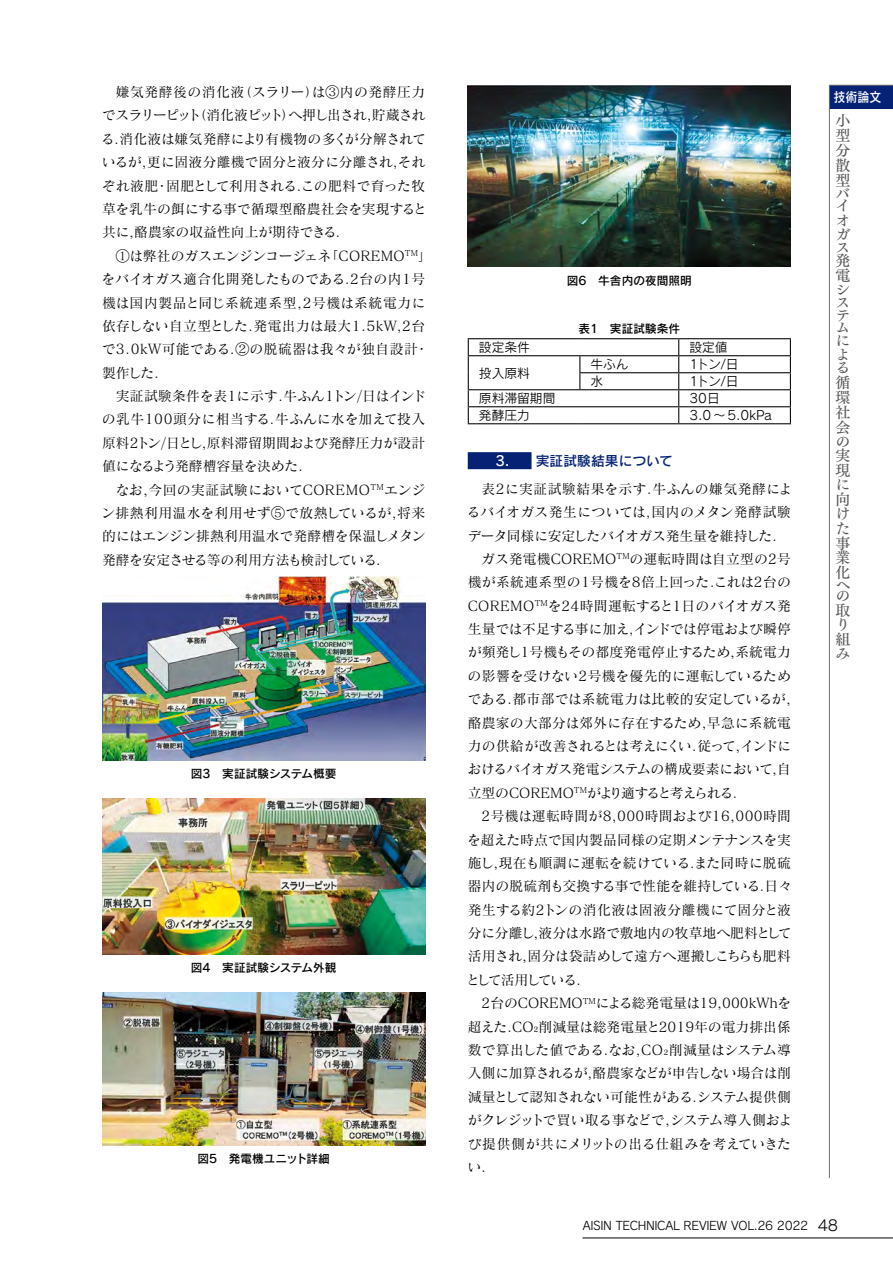
<style>
.page{position:relative;width:893px;height:1263px;background:#fff}
.page>*{position:absolute;margin:0;border:0;box-sizing:border-box;transform-origin:0 0}
.t1{font:14.85px/14.9px "Tsuku Min Pr 5 N D";color:#595757}
.t2{font:13.8px/23.4px "Matisse Pro M";color:#000;text-align:justify}
.t3{font:13.8px/23.4px "Matisse Pro M";letter-spacing:.02em;color:#000}
.t4{font:13.8px "Matisse Pro M";letter-spacing:.035em;color:#000}
.t5{font:13.8px "Rodin Pro DB";color:#052275}
.t6{font:13.35px "Rodin Pro DB";color:#fff;scale:.9 1}
.t7{font:12.75px "Rodin Pro M";color:#000}
.t8{font:11.7px "Rodin Pro N DB";color:#000}
.t9{font:11.7px "Rodin Pro M";letter-spacing:-.03em;color:#000}
.s1{color:#fff}
.s2{font-size:14.85px}
</style>
<div class="page">
<svg style="left:829px;top:85px;width:64px;height:1093px"></svg>
<img style="left:102px;top:576px;width:323px;height:184px">
<img style="left:102px;top:798px;width:323px;height:156px">
<img style="left:102px;top:992px;width:323px;height:153px">
<div style="left:468px;top:452px;width:63px;height:17px;background:#052275"></div>
<img style="left:468px;top:85px;width:323px;height:182px">
<hr style="left:468px;top:338px;width:112px;height:1px;background:#000">
<hr style="left:580px;top:338px;width:99px;height:1px;background:#000">
<hr style="left:679px;top:338px;width:112px;height:1px;background:#000">
<hr style="left:468px;top:355px;width:112px;height:1px;background:#000">
<hr style="left:580px;top:355px;width:99px;height:1px;background:#000">
<hr style="left:679px;top:355px;width:112px;height:1px;background:#000">
<hr style="left:579px;top:372px;width:100px;height:1px;background:#000">
<svg style="left:579px;top:356px;width:1px;height:33px"></svg>
<hr style="left:679px;top:372px;width:112px;height:1px;background:#000">
<hr style="left:468px;top:389px;width:112px;height:1px;background:#000">
<hr style="left:580px;top:389px;width:99px;height:1px;background:#000">
<hr style="left:679px;top:389px;width:112px;height:1px;background:#000">
<hr style="left:468px;top:406px;width:112px;height:1px;background:#000">
<svg style="left:468px;top:339px;width:1px;height:84px"></svg>
<hr style="left:580px;top:406px;width:99px;height:1px;background:#000">
<hr style="left:679px;top:406px;width:112px;height:1px;background:#000">
<svg style="left:678px;top:339px;width:1px;height:84px"></svg>
<svg style="left:790px;top:339px;width:1px;height:84px"></svg>
<hr style="left:468px;top:423px;width:112px;height:1px;background:#000">
<hr style="left:580px;top:423px;width:99px;height:1px;background:#000">
<hr style="left:679px;top:423px;width:112px;height:1px;background:#000">
<hr style="left:583px;top:1237px;width:310px;height:1px;background:#000">
<p class="t4" style="left:116px;top:83px;width:311px">嫌気発酵後の消化液（スラリー）は③内の発酵圧力</p>
<p class="t6" style="left:833px;top:88px;width:55px">技術論文</p>
<p class="t2" style="left:101px;top:103px;width:327px;text-align:left">でスラリーピット（消化液ピット）へ押し出され,貯蔵される.消化液は嫌気発酵により有機物の多くが分解されているが,更に固液分離機で固分と液分に分離され,それぞれ液肥・固肥として利用される.この肥料で育った牧草を乳牛の餌にする事で循環型酪農社会を実現すると共に,酪農家の収益性向上が期待できる.</p>
<p class="t3" style="left:101px;top:244px;width:332px;text-indent:14px">①は弊社のガスエンジンコージェネ「COREMO<sup>TM</sup>」をバイオガス適合化開発したものである.2台の内1号機は国内製品と同じ系統連系型,2号機は系統電力に依存しない自立型とした.発電出力は最大1.5kW,2台で3.0kW可能である.②の脱硫器は我々が独自設計・製作した.</p>
<p class="t2" style="left:102px;top:384px;width:326px;text-indent:14px">実証試験条件を表1に示す.牛ふん1トン/日はインドの乳牛100頭分に相当する.牛ふんに水を加えて投入原料2トン/日とし,原料滞留期間および発酵圧力が設計値になるよう発酵槽容量を決めた.</p>
<p class="t2" style="left:101px;top:477px;width:326px;text-indent:15px">なお,今回の実証試験においてCOREMO<sup>TM</sup>エンジン排熱利用温水を利用せず⑤で放熱しているが,将来的にはエンジン排熱利用温水で発酵槽を保温しメタン発酵を安定させる等の利用方法も検討している.</p>
<p class="t1" style="left:843px;top:98px;width:8px">小型</p>
<p class="t1" style="left:836px;top:141px;width:23px;line-height:15.8px">分散型</p>
<p class="t1" style="left:836px;top:185px;width:15px;line-height:12.6px">バイ</p>
<p class="t1" style="left:836px;top:211px;width:16px;line-height:13.8px">オガス発電シ</p>
<p class="t1" style="left:836px;top:295px;width:19px;line-height:12.1px">ステム</p>
<p class="t1" style="left:836px;top:325px;width:18px;line-height:27px">による</p>
<p class="t1" style="left:836px;top:373px;width:16px;text-align:justify">循環社会の実現</p>
<p class="t1" style="left:836px;top:475px;width:20px">に向けた</p>
<p class="t1" style="left:836px;top:534px;width:16px;text-align:justify">事業化</p>
<p class="t1" style="left:836px;top:568px;width:21px;line-height:26.5px">への取</p>
<p class="t1" style="left:836px;top:616px;width:16px;line-height:14.4px">り組み</p>
<p class="t8" style="left:567px;top:273px;width:126px">図6　牛舎内の夜間照明</p>
<p class="t8" style="left:578px;top:320px;width:103px">表1　実証試験条件</p>
<p class="t7" style="left:479px;top:339px;width:53px">設定条件</p>
<p class="t7" style="left:689px;top:339px;width:40px">設定値</p>
<p class="t7" style="left:479px;top:364px;width:53px">投入原料</p>
<p class="t7" style="left:590px;top:356px;width:39px">牛ふん</p>
<p class="t7" style="left:689px;top:356px;width:51px">1トン/日</p>
<p class="t7" style="left:590px;top:373px;width:14px">水</p>
<p class="t7" style="left:689px;top:373px;width:51px">1トン/日</p>
<p class="t7" style="left:479px;top:390px;width:78px">原料滞留期間</p>
<p class="t7" style="left:689px;top:390px;width:32px">30日</p>
<p class="t7" style="left:479px;top:407px;width:53px">発酵圧力</p>
<p class="t7" style="left:689px;top:407px;width:84px">3.0〜5.0kPa</p>
<p class="t5" style="left:495px;top:452px;width:179px"><span class="s1">3.</span> 実証試験結果について</p>
<p class="t2" style="left:467px;top:476px;width:327px;text-indent:15px">表2に実証試験結果を示す.牛ふんの嫌気発酵によるバイオガス発生については,国内のメタン発酵試験データ同様に安定したバイオガス発生量を維持した.</p>
<p class="t2" style="left:467px;top:547px;width:326px;text-indent:14px">ガス発電機COREMO<sup>TM</sup>の運転時間は自立型の2号機が系統連系型の1号機を8倍上回った.これは2台のCOREMO<sup>TM</sup>を24時間運転すると1日のバイオガス発生量では不足する事に加え,インドでは停電および瞬停が頻発し1号機もその都度発電停止するため,系統電力の影響を受けない2号機を優先的に運転しているためである.都市部では系統電力は比較的安定しているが,酪農家の大部分は郊外に存在するため,早急に系統電力の供給が改善されるとは考えにくい.従って,インドにおけるバイオガス発電システムの構成要素において,自立型のCOREMO<sup>TM</sup>がより適すると考えられる.</p>
<p class="t2" style="left:466px;top:804px;width:328px;text-indent:15px">2号機は運転時間が8,000時間および16,000時間を超えた時点で国内製品同様の定期メンテナンスを実施し,現在も順調に運転を続けている.また同時に脱硫器内の脱硫剤も交換する事で性能を維持している.日々発生する約2トンの消化液は固液分離機にて固分と液分に分離し,液分は水路で敷地内の牧草地へ肥料として活用され,固分は袋詰めして遠方へ運搬しこちらも肥料として活用している.</p>
<p class="t2" style="left:467px;top:991px;width:326px;text-indent:14px">2台のCOREMO<sup>TM</sup>による総発電量は19,000kWhを超えた.CO₂削減量は総発電量と2019年の電力排出係数で算出した値である.なお,CO₂削減量はシステム導入側に加算されるが,酪農家などが申告しない場合は削減量として認知されない可能性がある.システム提供側がクレジットで買い取る事などで,システム導入側および提供側が共にメリットの出る仕組みを考えていきたい.</p>
<p class="t8" style="left:191px;top:766px;width:147px">図3　実証試験システム概要</p>
<p class="t8" style="left:191px;top:960px;width:147px">図4　実証試験システム外観</p>
<p class="t8" style="left:197px;top:1151px;width:134px">図5　発電機ユニット詳細</p>
<p class="t9" style="left:583px;top:1218px;width:257px">AISIN TECHNICAL REVIEW VOL.26 2022 <span class="s2">48</span></p>
</div>
